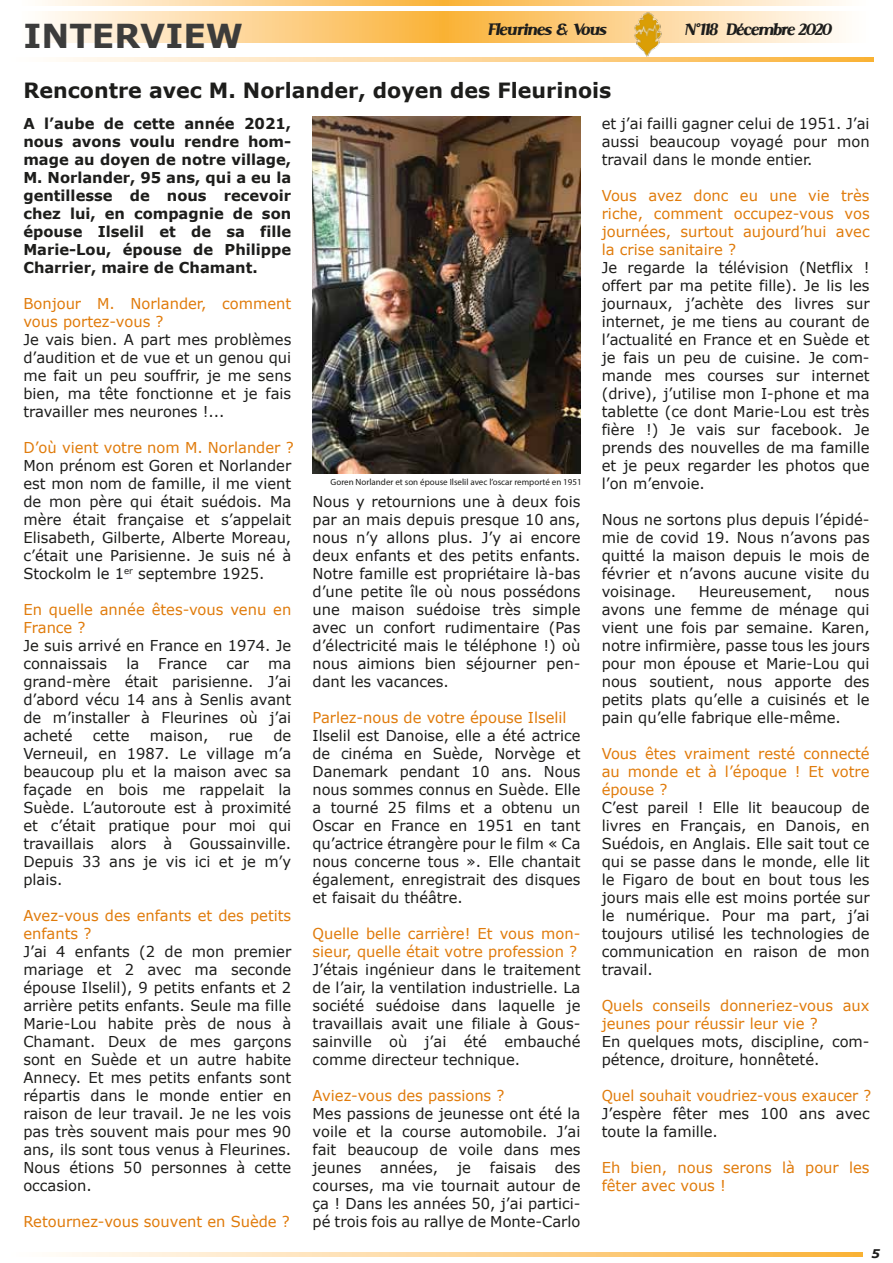
<style>
.page{position:relative;width:893px;height:1263px;background:#fff}
.page>*{position:absolute;margin:0;border:0;box-sizing:border-box;transform-origin:0 0}
.t1{font:700 33px "Verdana";color:#3c3c3b}
.t2{font:700 21px "Verdana";color:#1d1d1b}
.t3{font:italic 900 18px "Serif";color:#1d1d1c}
.t4{font:15px/18px "Verdana";color:#1d1d1b;text-align:justify}
.t5{font:15px/18px "Verdana";color:#e07b0b}
.t6{font:700 15px/18px "Verdana";color:#1d1d1b;text-align:justify}
.t7{font:15px "Verdana";color:#e07b0b;scale:.95 1}
.t8{font:italic 700 12px "Verdana";color:#1d1d1c}
.t9{font:9px "Myriad Pro";color:#1d1d1b}
</style>
<div class="page">
<svg style="left:42px;top:0;width:804px;height:43px"></svg>
<svg style="left:59px;top:57px;width:814px;height:5px"></svg>
<div style="left:0;top:6px;width:893px;height:5px;background:#fff"></div>
<svg style="left:59px;top:1252px;width:803px;height:4px"></svg>
<img style="left:313px;top:117px;width:267px;height:357px">
<img style="left:632px;top:11px;width:34px;height:46px">
<h1 class="t1" style="left:23px;top:12px;width:221px">INTERVIEW</h1>
<p class="t3" style="left:487px;top:19px;width:120px">Fleurines &amp; Vous</p>
<p class="t3" style="left:684px;top:19px;width:149px">N°118 Décembre 2020</p>
<h2 class="t2" style="left:23px;top:75px;width:590px">Rencontre avec M. Norlander, doyen des Fleurinois</h2>
<p class="t6" style="left:23px;top:114px;width:269px">A l’aube de cette année 2021, nous avons voulu rendre hom&shy;mage au doyen de notre village, M. Norlander, 95 ans, qui a eu la gentillesse de nous recevoir chez lui, en compagnie de son épouse Ilselil et de sa fille Marie-Lou, épouse de Philippe Charrier, maire de Chamant.</p>
<p class="t5" style="left:23px;top:295px;width:269px">Bonjour M. Norlander, comment vous portez-vous ?</p>
<p class="t4" style="left:23px;top:331px;width:269px">Je vais bien. A part mes problèmes d’audition et de vue et un genou qui me fait un peu souffrir, je me sens bien, ma tête fonctionne et je fais travailler mes neurones !...</p>
<p class="t5" style="left:23px;top:439px;width:272px">D’où vient votre nom M. Norlander ?</p>
<p class="t4" style="left:23px;top:457px;width:269px">Mon prénom est Goren et Norlander est mon nom de famille, il me vient de mon père qui était suédois. Ma mère était française et s’appelait Elisabeth, Gilberte, Alberte Moreau, c’était une Parisienne. Je suis né à Stockolm le 1<sup>er</sup> septembre 1925.</p>
<p class="t5" style="left:23px;top:601px;width:269px">En quelle année êtes-vous venu en<br>France ?</p>
<p class="t4" style="left:23px;top:637px;width:269px">Je suis arrivé en France en 1974. Je connaissais</p>
<p class="t4" style="left:126px;top:655px;width:14px">la</p>
<p class="t4" style="left:158px;top:655px;width:51px">France</p>
<p class="t4" style="left:226px;top:655px;width:24px">car</p>
<p class="t4" style="left:23px;top:655px;width:269px;text-indent:245px">ma grand-mère était parisienne. J’ai d’abord vécu 14 ans à Senlis avant de m’installer à Fleurines où j’ai acheté</p>
<p class="t4" style="left:23px;top:727px;width:269px;text-indent:250px">de Verneuil, en 1987. Le village m’a beaucoup plu et la maison avec sa façade en bois me rappelait la Suède. L’autoroute est à proximité et c’était pratique pour moi qui travaillais alors à Goussainville.<br>Depuis 33 ans je vis ici et je m’y plais.</p>
<p class="t5" style="left:23px;top:907px;width:269px">Avez-vous des enfants et des petits enfants ?</p>
<p class="t4" style="left:23px;top:943px;width:269px">J’ai 4 enfants (2 de mon premier mariage et 2 avec ma seconde épouse Ilselil), 9 petits enfants et 2 arrière petits enfants. Seule ma fille Marie-Lou habite près de nous à Chamant. Deux de mes garçons sont en Suède et un autre habite Annecy. Et mes petits enfants sont répartis dans le monde entier en raison de leur travail. Je ne les vois pas très souvent mais pour mes 90 ans, ils sont tous venus à Fleurines.<br>Nous étions 50 personnes à cette occasion.</p>
<p class="t5" style="left:23px;top:1213px;width:268px">Retournez-vous souvent en Suède ?</p>
<p class="t4" style="left:93px;top:727px;width:38px">cette</p>
<p class="t4" style="left:150px;top:727px;width:60px">maison,</p>
<p class="t4" style="left:229px;top:727px;width:26px">rue</p>
<p class="t9" style="left:331px;top:476px;width:253px">Goren Norlander et son épouse Ilselil avec l’oscar remporté en 1951</p>
<p class="t4" style="left:313px;top:493px;width:269px">Nous y retournions une à deux fois par an mais depuis presque 10 ans, nous n’y allons plus. J’y ai encore deux enfants et des petits enfants.<br>Notre famille est propriétaire là-bas d’une petite île où nous possédons une maison suédoise très simple avec un confort rudimentaire (Pas d’électricité mais le téléphone !) où nous aimions bien séjourner pen&shy;dant les vacances.</p>
<p class="t5" style="left:313px;top:709px;width:256px">Parlez-nous de votre épouse Ilselil</p>
<p class="t4" style="left:313px;top:727px;width:269px">Ilselil est Danoise, elle a été actrice de cinéma en Suède, Norvège et Danemark pendant 10 ans. Nous nous sommes connus en Suède. Elle a tourné 25 films et a obtenu un Oscar en France en 1951 en tant qu’actrice étrangère pour le film « Ca nous concerne tous ». Elle chantait également, enregistrait des disques et faisait du théâtre.</p>
<p class="t5" style="left:313px;top:925px;width:269px">Quelle belle carrière! Et vous mon&shy;sieur, quelle était votre profession ?</p>
<p class="t4" style="left:313px;top:961px;width:269px">J’étais ingénieur dans le traitement de l’air, la ventilation industrielle. La société suédoise dans laquelle je travaillais avait une filiale à Gous&shy;sainville où j’ai été embauché comme directeur technique.</p>
<p class="t5" style="left:313px;top:1087px;width:193px">Aviez-vous des passions ?</p>
<p class="t4" style="left:313px;top:1105px;width:269px">Mes passions de jeunesse ont été la voile et la course automobile. J’ai fait beaucoup de voile dans mes jeunes</p>
<p class="t4" style="left:380px;top:1159px;width:59px">années,</p>
<p class="t4" style="left:457px;top:1159px;width:15px">je</p>
<p class="t4" style="left:490px;top:1159px;width:48px">faisais</p>
<p class="t4" style="left:313px;top:1159px;width:269px;text-indent:242px">des courses, ma vie tournait autour de ça ! Dans les années 50, j’ai partici&shy;pé trois fois au rallye de Monte-Carlo</p>
<p class="t4" style="left:602px;top:115px;width:269px">et j’ai failli gagner celui de 1951. J’ai aussi beaucoup voyagé pour mon travail dans le monde entier.</p>
<p class="t5" style="left:602px;top:187px;width:269px;text-align:justify">Vous avez donc eu une vie très riche, comment occupez-vous vos journées, surtout aujourd’hui avec la crise sanitaire ?</p>
<p class="t4" style="left:602px;top:259px;width:269px">Je regarde la télévision (Netflix ! offert par ma petite fille). Je lis les journaux, j’achète des livres sur internet, je me tiens au courant de l’actualité en France et en Suède et je fais un peu de cuisine. Je com&shy;mande mes courses sur internet (drive), j’utilise mon I-phone et ma tablette (ce dont Marie-Lou est très fière !) Je vais sur facebook. Je prends des nouvelles de ma famille et je peux regarder les photos que l’on m’envoie.</p>
<p class="t4" style="left:602px;top:511px;width:269px">Nous ne sortons plus depuis l’épidé&shy;mie de covid 19. Nous n’avons pas quitté la maison depuis le mois de février et n’avons aucune visite du voisinage.</p>
<p class="t4" style="left:699px;top:583px;width:115px">Heureusement,</p>
<p class="t4" style="left:602px;top:583px;width:269px;text-indent:233px">nous avons une femme de ménage qui vient une fois par semaine. Karen, notre infirmière, passe tous les jours pour mon épouse et Marie-Lou qui nous soutient, nous apporte des petits plats qu’elle a cuisinés et le pain qu’elle fabrique elle-même.</p>
<p class="t5" style="left:602px;top:745px;width:269px;text-align:justify">Vous êtes vraiment resté connecté au monde et à l’époque ! Et votre épouse ?</p>
<p class="t4" style="left:602px;top:799px;width:269px">C’est pareil ! Elle lit beaucoup de livres en Français, en Danois, en Suédois, en Anglais. Elle sait tout ce qui se passe dans le monde, elle lit le Figaro de bout en bout tous les jours mais elle est moins portée sur le numérique. Pour ma part, j’ai toujours utilisé les technologies de communication en raison de mon travail.</p>
<p class="t5" style="left:602px;top:997px;width:269px">Quels conseils donneriez-vous aux jeunes pour réussir leur vie ?</p>
<p class="t4" style="left:602px;top:1033px;width:269px">En quelques mots, discipline, com&shy;pétence, droiture, honnêteté.</p>
<p class="t7" style="left:602px;top:1085px;width:285px">Quel souhait voudriez-vous exaucer ?</p>
<p class="t4" style="left:602px;top:1105px;width:269px">J’espère fêter mes 100 ans avec toute la famille.</p>
<p class="t5" style="left:602px;top:1159px;width:269px">Eh bien, nous serons là pour les fêter avec vous !</p>
<p class="t8" style="left:872px;top:1245px;width:10px">5</p>
</div>
